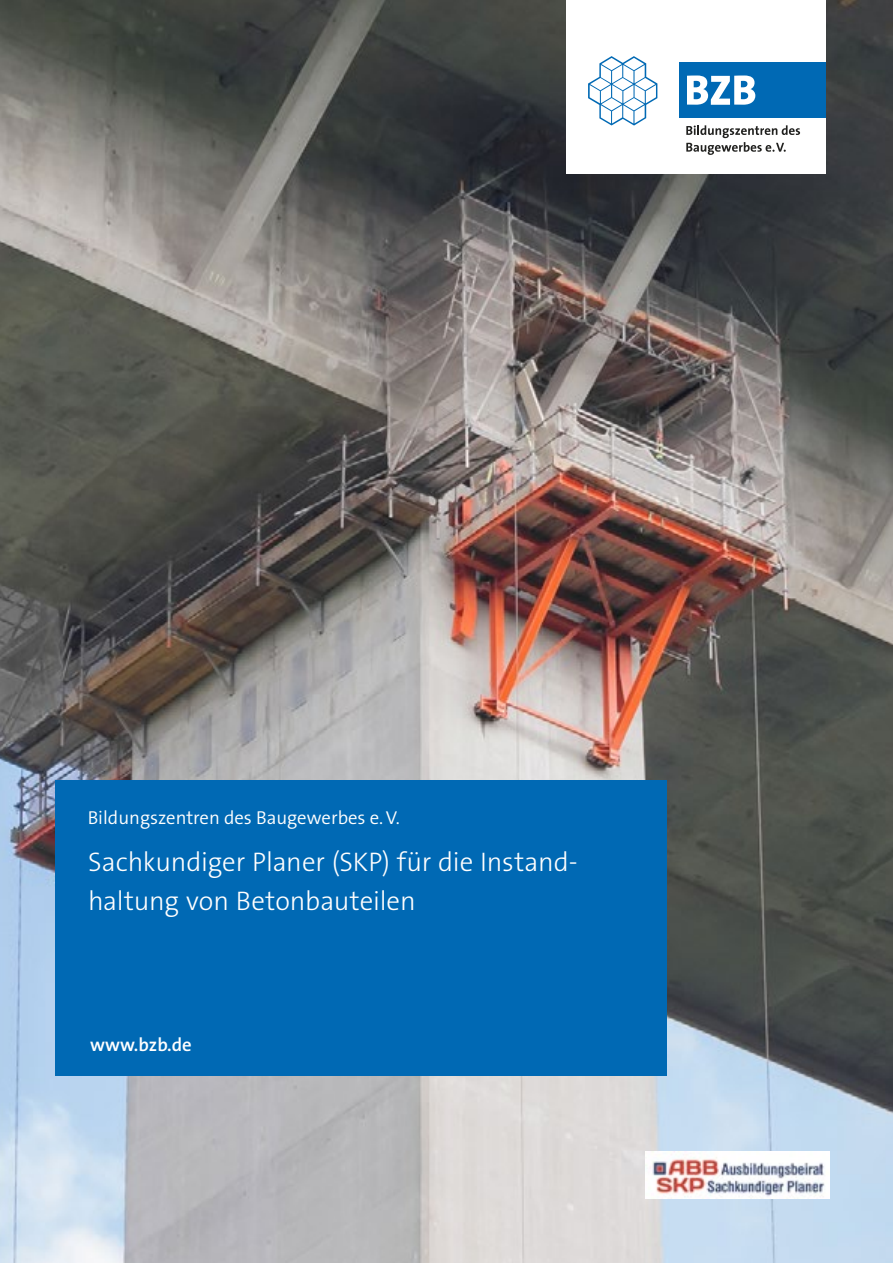
<style>
.page{position:relative;width:893px;height:1263px;background:#fff}
.page>*{position:absolute;margin:0;border:0;box-sizing:border-box;transform-origin:0 0}
.t1{font:300 27px/39px "The Sans B W3";letter-spacing:-.005em;color:#fff}
.t2{font:300 18.75px "The Sans B W4";color:#fff}
.t3{font:600 18.75px "The Sans B W6";color:#fff}
</style>
<div class="page">
<img style="left:0;top:0;width:893px;height:1263px">
<div style="left:55px;top:780px;width:612px;height:295px;background:#0069b4"></div>
<div style="left:566px;top:0;width:259px;height:174px;background:#fff"></div>
<div style="left:679px;top:62px;width:146px;height:56px;background:#0069b4"></div>
<svg style="left:687px;top:76px;width:68px;height:29px"></svg>
<svg style="left:588px;top:56px;width:69px;height:70px"></svg>
<svg style="left:686px;top:125px;width:114px;height:30px"></svg>
<img style="left:645px;top:1151px;width:184px;height:48px">
<p class="t2" style="left:88px;top:806px;width:314px">Bildungszentren des Baugewerbes e.V.</p>
<p class="t1" style="left:88px;top:843px;width:491px">Sachkundiger Planer (SKP) für die Instand&shy;haltung von Betonbauteilen</p>
<p class="t3" style="left:90px;top:1032px;width:103px">www.bzb.de</p>
</div>
